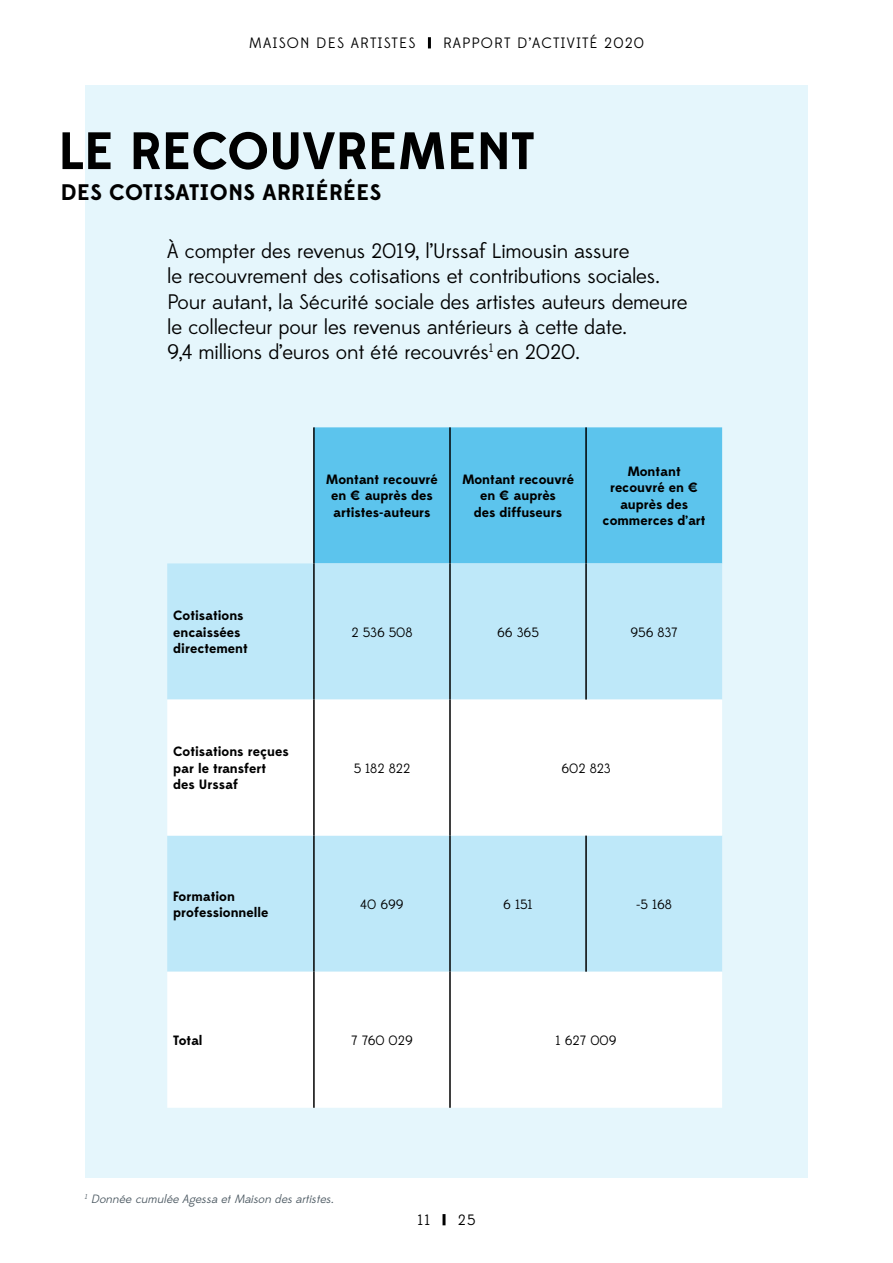
<style>
.page{position:relative;width:893px;height:1263px;background:#fff}
.page>*{position:absolute;margin:0;border:0;box-sizing:border-box;transform-origin:0 0}
.t1{font:700 52.5px "Edmondsans";color:#000}
.t2{font:700 22.5px "Edmondsans";letter-spacing:.02em;color:#000}
.t3{font:21px/25.2px "Edmondsans";letter-spacing:-.01em;color:#000}
.t4{font:15px "Edmondsans";letter-spacing:.075em;color:#000}
.t5{font:700 13.5px/16.2px "Edmondsans";color:#000}
.t6{font:13.5px "Edmondsans";color:#000}
.t7{font:italic 12px "Edmondsans";color:#4c5962}
</style>
<div class="page">
<div style="left:85px;top:85px;width:723px;height:1093px;background:#e5f6fc"></div>
<div style="left:315px;top:427px;width:407px;height:136px;background:#5cc4ed"></div>
<div style="left:167px;top:563px;width:555px;height:136px;background:#bee8f9"></div>
<svg style="left:167px;top:699px;width:555px;height:409px;background:#e9f7fc"></svg>
<hr style="left:313px;top:427px;width:2px;height:136px;background:#000">
<hr style="left:313px;top:563px;width:2px;height:136px;background:#000">
<hr style="left:313px;top:699px;width:2px;height:137px;background:#000">
<hr style="left:449px;top:699px;width:2px;height:137px;background:#000">
<hr style="left:313px;top:836px;width:2px;height:136px;background:#000">
<hr style="left:313px;top:972px;width:2px;height:136px;background:#000">
<hr style="left:449px;top:972px;width:2px;height:136px;background:#000">
<hr style="left:449px;top:427px;width:2px;height:136px;background:#000">
<hr style="left:585px;top:427px;width:2px;height:136px;background:#000">
<hr style="left:449px;top:563px;width:2px;height:136px;background:#000">
<hr style="left:585px;top:563px;width:2px;height:136px;background:#000">
<hr style="left:449px;top:836px;width:2px;height:136px;background:#000">
<hr style="left:585px;top:836px;width:2px;height:136px;background:#000">
<svg style="left:428px;top:37px;width:3px;height:11px"></svg>
<svg style="left:442px;top:1214px;width:3px;height:11px"></svg>
<p class="t4" style="left:249px;top:35px;width:168px">MAISON DES ARTISTES</p>
<p class="t4" style="left:443px;top:35px;width:202px">RAPPORT D’ACTIVITÉ 2020</p>
<p class="t1" style="left:59px;top:119px;width:477px">LE RECOUVREMENT</p>
<p class="t2" style="left:61px;top:178px;width:321px">DES COTISATIONS ARRIÉRÉES</p>
<p class="t3" style="left:167px;top:239px;width:522px">À compter des revenus 2019, l’Urssaf Limousin assure<br>le recouvrement des cotisations et contributions sociales.<br>Pour autant, la Sécurité sociale des artistes auteurs demeure le collecteur pour les revenus antérieurs à cette date.<br>9,4 millions d’euros ont été recouvrés<sup>1</sup> en 2020.</p>
<p class="t5" style="left:173px;top:608px;width:76px">Cotisations encaissées directement</p>
<p class="t5" style="left:173px;top:744px;width:117px">Cotisations reçues par le transfert des Urssaf</p>
<p class="t5" style="left:326px;top:472px;width:113px">Montant recouvré</p>
<p class="t5" style="left:331px;top:488px;width:103px">en € auprès des artistes-auteurs</p>
<p class="t5" style="left:462px;top:472px;width:113px;text-align:center">Montant recouvré en € auprès<br>des diffuseurs</p>
<p class="t5" style="left:603px;top:464px;width:105px;text-align:center">Montant recouvré en € auprès des commerces d’art</p>
<p class="t6" style="left:351px;top:624px;width:63px">2 536 508</p>
<p class="t6" style="left:497px;top:624px;width:43px">66 365</p>
<p class="t6" style="left:630px;top:624px;width:49px">956 837</p>
<p class="t6" style="left:354px;top:760px;width:58px">5 182 822</p>
<p class="t6" style="left:561px;top:760px;width:51px">602 823</p>
<p class="t5" style="left:173px;top:888px;width:97px">Formation professionnelle</p>
<p class="t6" style="left:360px;top:896px;width:45px">40 699</p>
<p class="t6" style="left:503px;top:896px;width:31px">6 151</p>
<p class="t6" style="left:636px;top:896px;width:37px">-5 168</p>
<p class="t5" style="left:173px;top:1032px;width:31px">Total</p>
<p class="t6" style="left:351px;top:1032px;width:63px">7 760 029</p>
<p class="t6" style="left:556px;top:1032px;width:62px">1 627 009</p>
<p class="t7" style="left:85px;top:1192px;width:254px"><sup>1</sup> Donnée cumulée Agessa etMaison desartistes.</p>
<p class="t4" style="left:418px;top:1211px;width:14px">11</p>
<p class="t4" style="left:458px;top:1211px;width:19px">25</p>
</div>
